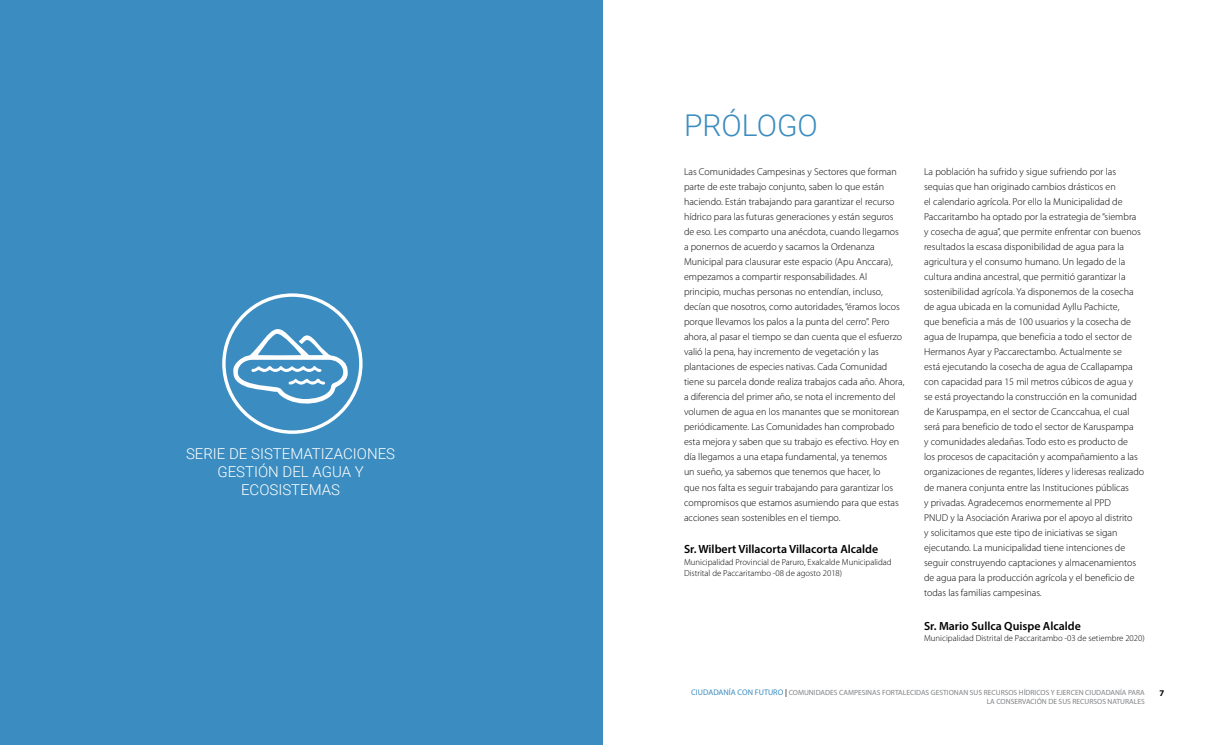
<style>
.page{position:relative;width:1205px;height:745px;background:#fff}
.page>*{position:absolute;margin:0;border:0;box-sizing:border-box;transform-origin:0 0}
.t1{font:300 30px "Roboto";color:#3b8cc0}
.t2{font:300 15px/18px "Roboto";color:#fff;text-align:center}
.t3{font:600 11.88px "Myriad Pro";color:#000}
.t4{font:300 10px/15px "Myriad Pro";color:#000}
.t5{font:300 8.75px/11.2px "Myriad Pro";color:#000}
.t6{font:700 8.75px "Myriad Pro";color:#000}
.t7{font:7.5px "Myriad Pro";color:#808285}
.s1{font-size:8.12px;color:#3b8cc0}
.s2{font-size:8.12px;color:#000}
</style>
<div class="page">
<div style="left:0;top:0;width:602px;height:744px;background:#3b8cc0"></div>
<svg style="left:222px;top:293px;width:140px;height:140px"></svg>
<h2 class="t2" style="left:186px;top:444px;width:211px">SERIE DE SISTEMATIZACIONES<br>GESTIÓN DEL AGUA Y<br>ECOSISTEMAS</h2>
<h1 class="t1" style="left:684px;top:104px;width:135px">PRÓLOGO</h1>
<p class="t4" style="left:684px;top:164px;width:222px">Las Comunidades Campesinas y Sectores que forman parte de este trabajo conjunto, saben lo que están haciendo. Están trabajando para garantizar el recurso hídrico para las futuras generaciones y están seguros de eso. Les comparto una anécdota, cuando llegamos a ponernos de acuerdo y sacamos la Ordenanza Municipal para clausurar este espacio (Apu Anccara), empezamos a compartir responsabilidades. Al principio, muchas personas no entendían, incluso, decían que nosotros, como autoridades, “éramos locos porque llevamos los palos a la punta del cerro”. Pero ahora, al pasar el tiempo se dan cuenta que el esfuerzo valió la pena, hay incremento de vegetación y las plantaciones de especies nativas. Cada Comunidad tiene su parcela donde realiza trabajos cada año. Ahora, a diferencia del primer año, se nota el incremento del volumen de agua en los manantes que se monitorean periódicamente. Las Comunidades han comprobado esta mejora y saben que su trabajo es efectivo. Hoy en día llegamos a una etapa fundamental, ya tenemos<br>un sueño, ya sabemos que tenemos que hacer, lo<br>que nos falta es seguir trabajando para garantizar los compromisos que estamos asumiendo para que estas acciones sean sostenibles en el tiempo.</p>
<p class="t4" style="left:924px;top:164px;width:221px">La población ha sufrido y sigue sufriendo por las sequias que han originado cambios drásticos en<br>el calendario agrícola. Por ello la Municipalidad de Paccaritambo ha optado por la estrategia de “siembra<br>y cosecha de agua”, que permite enfrentar con buenos resultados la escasa disponibilidad de agua para la agricultura y el consumo humano. Un legado de la cultura andina ancestral, que permitió garantizar la sostenibilidad agrícola. Ya disponemos de la cosecha de agua ubicada en la comunidad Ayllu Pachicte,<br>que beneficia a más de 100 usuarios y la cosecha de agua de Irupampa, que beneficia a todo el sector de Hermanos Ayar y Paccarectambo. Actualmente se<br>está ejecutando la cosecha de agua de Ccallapampa con capacidad para 15 mil metros cúbicos de agua y se está proyectando la construcción en la comunidad de Karuspampa, en el sector de Ccanccahua, el cual será para beneficio de todo el sector de Karuspampa<br>y comunidades aledañas. Todo esto es producto de<br>los procesos de capacitación y acompañamiento a las organizaciones de regantes, líderes y lideresas realizado de manera conjunta entre las Instituciones públicas<br>y privadas. Agradecemos enormemente al PPD<br>PNUD y la Asociación Arariwa por el apoyo al distrito<br>y solicitamos que este tipo de iniciativas se sigan ejecutando. La municipalidad tiene intenciones de seguir construyendo captaciones y almacenamientos de agua para la producción agrícola y el beneficio de todas las familias campesinas.</p>
<p class="t3" style="left:684px;top:541px;width:196px">Sr. Wilbert Villacorta Villacorta Alcalde</p>
<p class="t5" style="left:684px;top:556px;width:209px">Municipalidad Provincial de Paruro, Exalcalde Municipalidad<br>Distrital de Paccaritambo -08 de agosto 2018)</p>
<p class="t3" style="left:924px;top:617px;width:158px">Sr. Mario Sullca Quispe Alcalde</p>
<p class="t5" style="left:924px;top:632px;width:222px">Municipalidad Distrital de Paccaritambo -03 de setiembre 2020)</p>
<p class="t7" style="left:691px;top:687px;width:455px"><span class="s1">CIUDADANÍA CON FUTURO</span> <span class="s2">|</span> COMUNIDADES CAMPESINAS FORTALECIDAS GESTIONAN SUS RECURSOS HÍDRICOS Y EJERCEN CIUDADANÍA PARA</p>
<p class="t6" style="left:1159px;top:686px;width:6px">7</p>
<p class="t7" style="left:987px;top:696px;width:159px">LA CONSERVACIÓN DE SUS RECURSOS NATURALES</p>
</div>
